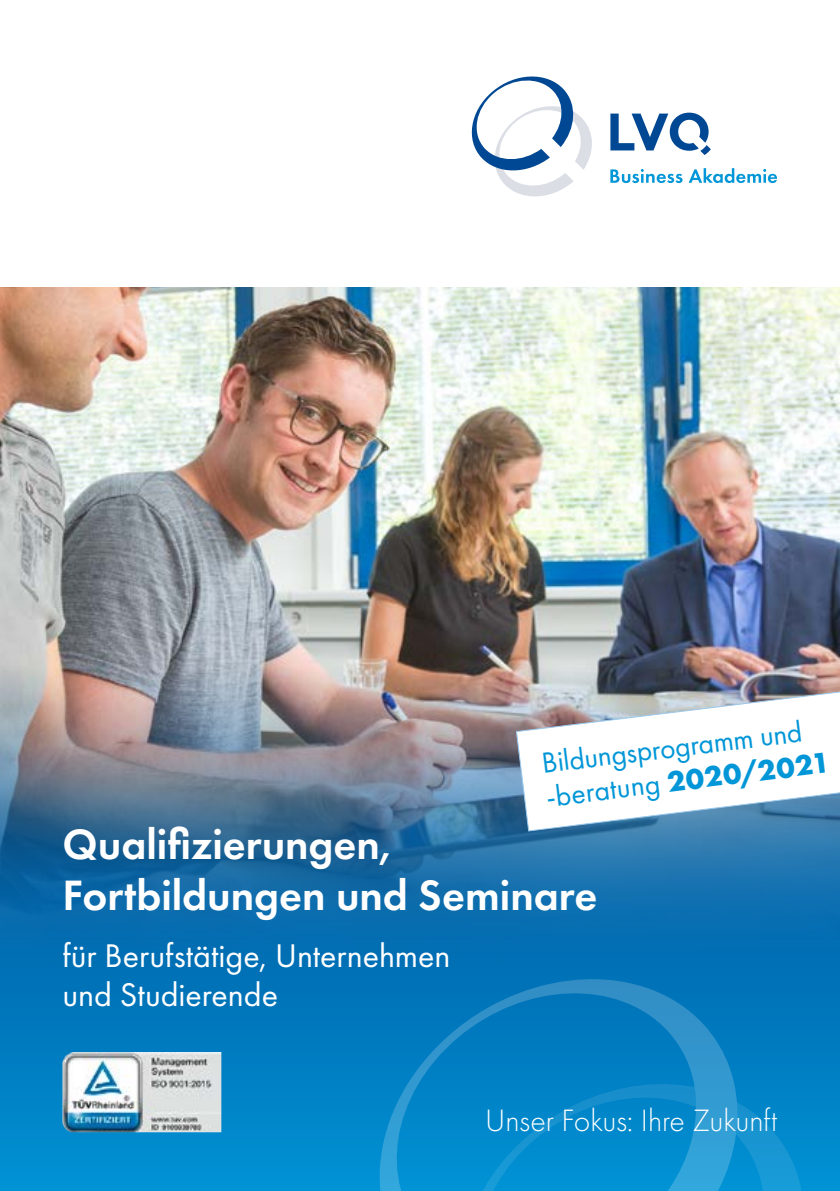
<style>
.page{position:relative;width:840px;height:1191px;background:#fff}
.page>*{position:absolute;margin:0;border:0;box-sizing:border-box;transform-origin:0 0}
.t1{font:600 44px/51px "Futura PT";color:#fff}
.t2{font:34px/38.2px "Futura PT";color:#fff}
.t3{font:300 32px "Futura PT";letter-spacing:-.005em;color:#fff}
.t4{font:30px/34px "Futura PT";color:#0096d7}
.s1{font-weight:700}
</style>
<div class="page">
<div style="left:0;top:295px;width:839px;height:896px;background:#008cce"></div>
<svg style="left:752px;top:1112px;width:49px;height:79px"></svg>
<svg style="left:379px;top:1094px;width:373px;height:97px"></svg>
<svg style="left:610px;top:113px;width:100px;height:42px"></svg>
<svg style="left:471px;top:76px;width:120px;height:120px"></svg>
<svg style="left:610px;top:169px;width:72px;height:14px"></svg>
<svg style="left:688px;top:168px;width:88px;height:15px"></svg>
<img style="left:0;top:288px;width:839px;height:806px">
<img style="left:62px;top:1052px;width:159px;height:80px">
<svg style="left:515px;top:689px;width:324px;height:142px"></svg>
<p class="t4" style="left:539px;top:746px;width:287px;rotate:-7deg">Bildungsprogramm und -beratung <span class="s1">2020/2021</span></p>
<p class="t1" style="left:62px;top:818px;width:536px">Qualifizierungen,<br>Fortbildungen und Seminare</p>
<p class="t2" style="left:62px;top:936px;width:389px">für Berufstätige, Unternehmen und Studierende</p>
<p class="t3" style="left:485px;top:1102px;width:293px">Unser Fokus: Ihre Zukunft</p>
</div>
